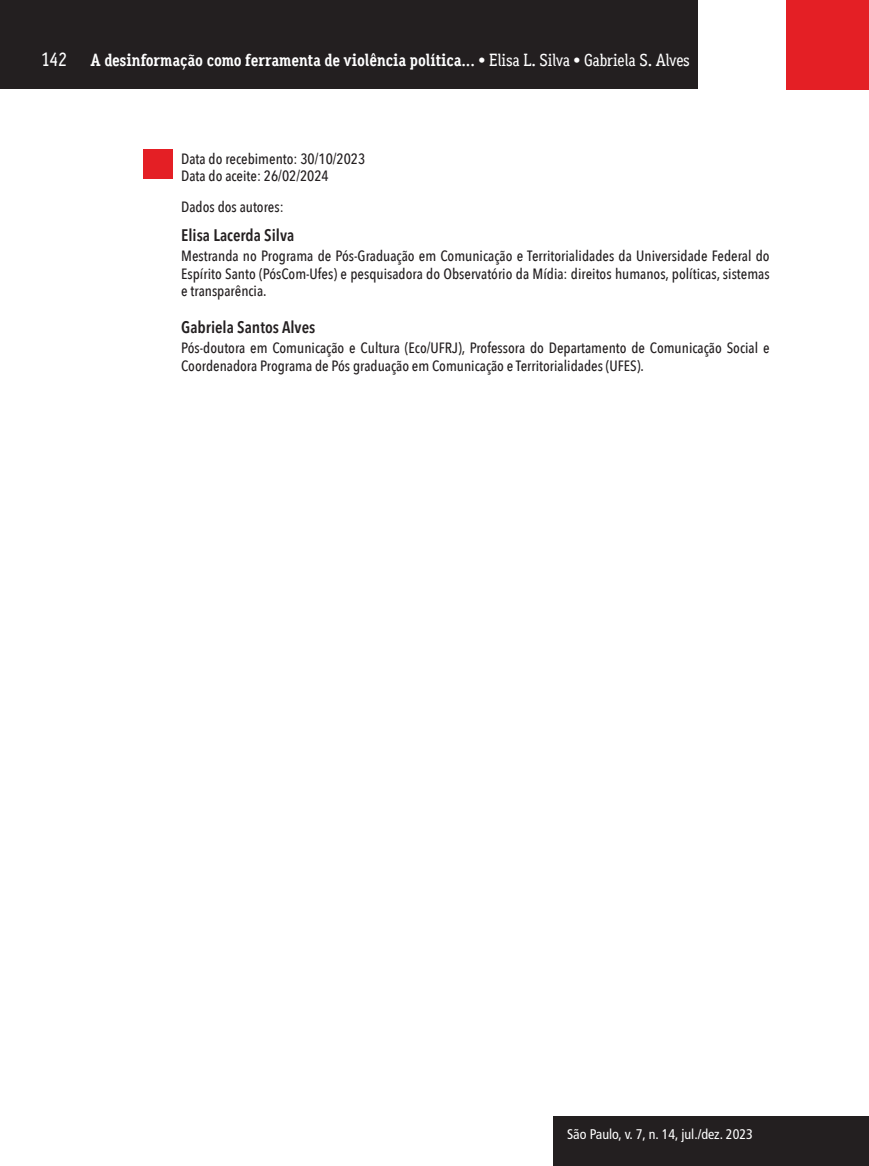
<style>
.page{position:relative;width:869px;height:1166px;background:#fff}
.page>*{position:absolute;margin:0;border:0;box-sizing:border-box;transform-origin:0 0}
.t1{font:700 17.5px "Aaux Office";letter-spacing:-.01em;color:#fff}
.t2{font:600 condensed 16.62px "Avenir Next LT Pro";color:#231f20}
.t3{font:500 14.88px/17.5px "Avenir Next Condensed";color:#231f20}
.t4{font:condensed 14px "Frutiger LT Std";color:#fff}
.s1{font-weight:500;font-size:19.25px}
.s2{font-weight:500}
</style>
<div class="page">
<div style="left:785px;top:0;width:83px;height:90px;background:#e41f25"></div>
<div style="left:0;top:0;width:697px;height:89px;background:#231f20"></div>
<div style="left:553px;top:1116px;width:314px;height:50px;background:#231f20"></div>
<div style="left:143px;top:149px;width:29px;height:30px;background:#e41f25"></div>
<p class="t1" style="left:42px;top:49px;width:649px"><span class="s1">142</span> A desinformação como ferramenta de violência política... <span class="s2">• Elisa L. Silva • Gabriela S. Alves</span></p>
<p class="t3" style="left:181px;top:150px;width:185px">Data do recebimento: 30/10/2023<br>Data do aceite: 26/02/2024</p>
<p class="t3" style="left:181px;top:198px;width:104px">Dados dos autores:</p>
<p class="t2" style="left:181px;top:225px;width:115px">Elisa Lacerda Silva</p>
<p class="t3" style="left:181px;top:247px;width:589px;text-align:justify">Mestranda no Programa de Pós-Graduação em Comunicação e Territorialidades da Universidade Federal do Espírito Santo (PósCom-Ufes) e pesquisadora do Observatório da Mídia: direitos humanos, políticas, sistemas e transparência.</p>
<p class="t2" style="left:181px;top:317px;width:135px">Gabriela Santos Alves</p>
<p class="t3" style="left:181px;top:339px;width:589px">Pós-doutora em Comunicação e Cultura (Eco/UFRJ), Professora do Departamento de Comunicação Social e<br>Coordenadora Programa de Pós graduação em Comunicação e Territorialidades (UFES).</p>
<p class="t4" style="left:567px;top:1126px;width:187px">São Paulo, v. 7, n. 14, jul./dez. 2023</p>
</div>
